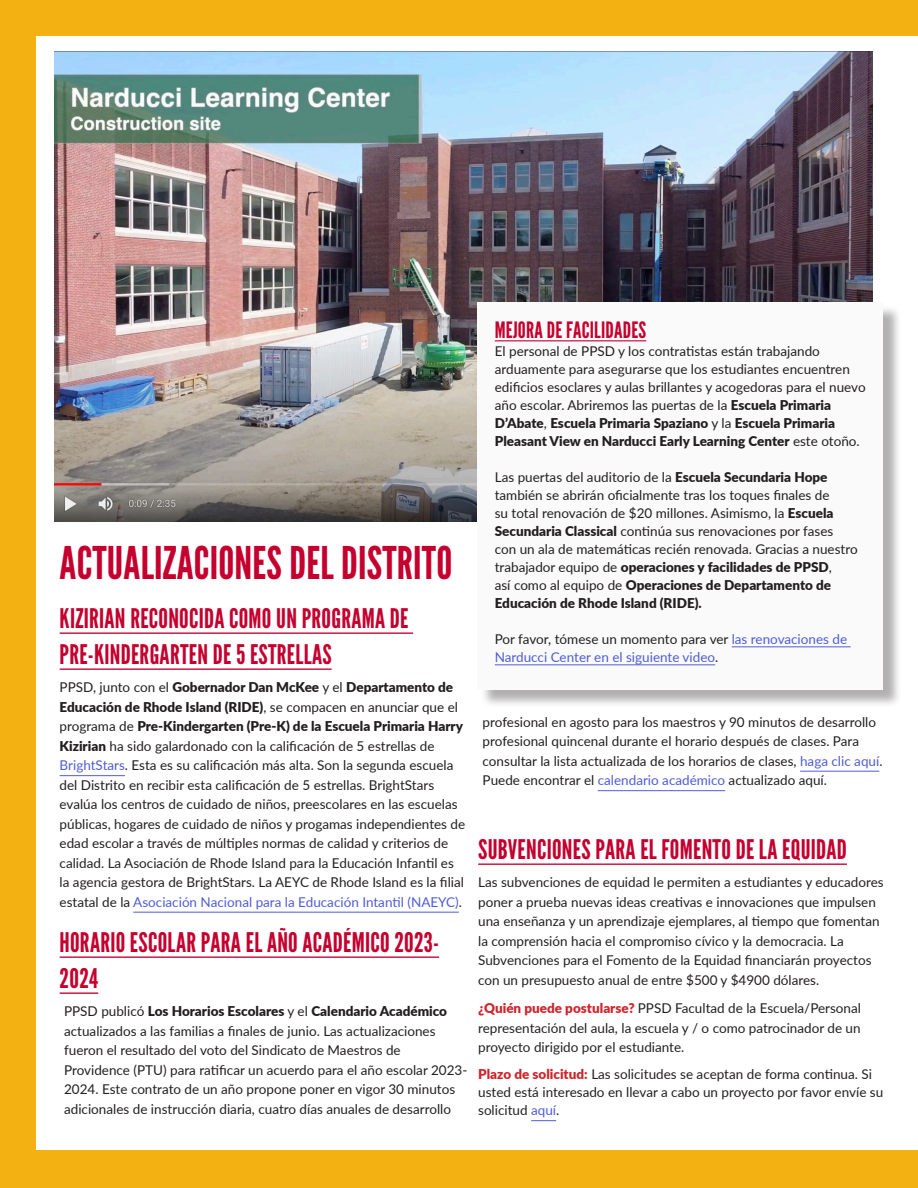
<style>
.page{position:relative;width:918px;height:1188px;background:#f3b112}
.page>*{position:absolute;margin:0;border:0;box-sizing:border-box;transform-origin:0 0}
.League_Gothic_32pt_B{font:45px "League Gothic";letter-spacing:.005em;color:#c5002e}
.t1{font:27px/36px "League Gothic";letter-spacing:.01em;color:#c5002e}
.Lato_Light_8pt_Black{font:22.5px "League Gothic";letter-spacing:.01em;color:#c5002e}
.Lato_Light_8pt_Black-2{font:13.5px/19.5px "Lato";color:#231f20}
.Lato_Light_8pt_Black-3{font:13.5px/18px "Lato";color:#4f5cd6}
.s1{font-weight:900}
.s2{color:#4f5cd6}
.s3{color:#231f20}
.s4{font-weight:900;color:#d1232a}
</style>
<div class="page">
<div style="left:36px;top:36px;width:882px;height:1114px;background:#fff"></div>
<img style="left:54px;top:52px;width:819px;height:469px">
<div style="left:480px;top:305px;width:422px;height:403px;background:#231f20;opacity:.35"></div>
<div style="left:478px;top:302px;width:405px;height:388px;background:#fafafa"></div>
<hr style="left:495px;top:340px;width:151px;height:1px;background:#c5002e">
<hr style="left:732px;top:647px;width:119px;height:1px;background:#4f5cd6">
<hr style="left:495px;top:665px;width:220px;height:1px;background:#4f5cd6">
<hr style="left:60px;top:632px;width:353px;height:2px;background:#c5002e">
<hr style="left:60px;top:668px;width:272px;height:2px;background:#c5002e">
<hr style="left:60px;top:775px;width:65px;height:1px;background:#4f5cd6">
<hr style="left:133px;top:912px;width:326px;height:1px;background:#4f5cd6">
<hr style="left:60px;top:956px;width:379px;height:2px;background:#c5002e">
<hr style="left:60px;top:992px;width:38px;height:2px;background:#c5002e">
<hr style="left:800px;top:771px;width:79px;height:1px;background:#4f5cd6">
<hr style="left:598px;top:790px;width:127px;height:1px;background:#4f5cd6">
<hr style="left:478px;top:864px;width:369px;height:1px;background:#c5002e">
<svg style="left:531px;top:1120px;width:25px;height:1px"></svg>
<hr style="left:917px;top:917px;width:1px;height:209px;background:#e1e1e1">
<p class="League_Gothic_32pt_B" style="left:60px;top:536px;width:394px">ACTUALIZACIONES DEL DISTRITO</p>
<p class="t1" style="left:60px;top:600px;width:350px">KIZIRIAN RECONOCIDA COMO UN PROGRAMA DE<br>PRE-KINDERGARTEN DE 5 ESTRELLAS</p>
<p class="Lato_Light_8pt_Black-2" style="left:60px;top:677px;width:407px">PPSD, junto con el <span class="s1">Gobernador Dan McKee</span> y el <span class="s1">Departamento de Educación de Rhode Island (RIDE)</span>, se compacen en anunciar que el programa de <span class="s1">Pre-Kindergarten (Pre-K) de la Escuela Primaria Harry Kizirian</span> ha sido galardonado con la calificación de 5 estrellas de <span class="s2">BrightStars</span>. Esta es su calificación más alta. Son la segunda escuela del Distrito en recibir esta calificación de 5 estrellas. BrightStars evalúa los centros de cuidado de niños, preescolares en las escuelas públicas, hogares de cuidado de niños y progamas independientes de edad escolar a través de múltiples normas de calidad y criterios de calidad. La Asociación de Rhode Island para la Educación Infantil es la agencia gestora de BrightStars. La AEYC de Rhode Island es la filial estatal de la <span class="s2">Asociación Nacional para la Educación Intantil (NAEYC)</span>.</p>
<p class="t1" style="left:60px;top:924px;width:381px">HORARIO ESCOLAR PARA EL AÑO ACADÉMICO 2023-<br>2024</p>
<p class="Lato_Light_8pt_Black-2" style="left:64px;top:1001px;width:405px">PPSD publicó <span class="s1">Los Horarios Escolares</span> y el <span class="s1">Calendario Académico </span>actualizados a las familias a finales de junio. Las actualizaciones fueron el resultado del voto del Sindicato de Maestros de Providence (PTU) para ratificar un acuerdo para el año escolar 2023- 2024. Este contrato de un año propone poner en vigor 30 minutos adicionales de instrucción diaria, cuatro días anuales de desarrollo</p>
<p class="Lato_Light_8pt_Black" style="left:495px;top:316px;width:153px">MEJORA DE FACILIDADES</p>
<p class="Lato_Light_8pt_Black-2" style="left:495px;top:341px;width:372px;line-height:18px">El personal de PPSD y los contratistas están trabajando arduamente para asegurarse que los estudiantes encuentren edificios esoclares y aulas brillantes y acogedoras para el nuevo año escolar. Abriremos las puertas de la <span class="s1">Escuela Primaria D’Abate</span>, <span class="s1">Escuela Primaria Spaziano</span> y la <span class="s1">Escuela Primaria Pleasant View en Narducci Early Learning Center</span> este otoño.</p>
<p class="Lato_Light_8pt_Black-2" style="left:495px;top:467px;width:364px;line-height:18px">Las puertas del auditorio de la <span class="s1">Escuela Secundaria Hope </span>también se abrirán oficialmente tras los toques finales de<br>su total renovación de $20 millones. Asimismo, la <span class="s1">Escuela Secundaria Classical</span> continúa sus renovaciones por fases con un ala de matemáticas recién renovada. Gracias a nuestro trabajador equipo de <span class="s1">operaciones y facilidades de PPSD</span>,<br>así como al equipo de <span class="s1">Operaciones de Departamento de Educación de Rhode Island (RIDE).</span></p>
<p class="Lato_Light_8pt_Black-3" style="left:495px;top:629px;width:354px"><span class="s3">Por favor, tómese un momento para ver</span> las renovaciones de<br>Narducci Center en el siguiente video<span class="s3">.</span></p>
<p class="Lato_Light_8pt_Black-2" style="left:483px;top:711px;width:401px">profesional en agosto para los maestros y 90 minutos de desarrollo profesional quincenal durante el horario después de clases. Para consultar la lista actualizada de los horarios de clases, <span class="s2">haga clic aquí</span>.<br>Puede encontrar el <span class="s2">calendario académico</span> actualizado aquí.</p>
<p class="t1" style="left:478px;top:831px;width:370px">SUBVENCIONES PARA EL FOMENTO DE LA EQUIDAD</p>
<p class="Lato_Light_8pt_Black-2" style="left:478px;top:872px;width:407px">Las subvenciones de equidad le permiten a estudiantes y educadores poner a prueba nuevas ideas creativas e innovaciones que impulsen una enseñanza y un aprendizaje ejemplares, al tiempo que fomentan la comprensión hacia el compromiso cívico y la democracia. La Subvenciones para el Fomento de la Equidad financiarán proyectos con un presupuesto anual de entre $500 y $4900 dólares.</p>
<p class="Lato_Light_8pt_Black-2" style="left:478px;top:998px;width:384px;text-align:justify"><span class="s4">¿Quién puede postularse?</span> PPSD Facultad de la Escuela/Personal representación del aula, la escuela y / o como patrocinador de un proyecto dirigido por el estudiante.</p>
<p class="Lato_Light_8pt_Black-2" style="left:478px;top:1065px;width:407px;line-height:18px"><span class="s4">Plazo de solicitud:</span> Las solicitudes se aceptan de forma continua. Si usted está interesado en llevar a cabo un proyecto por favor envíe su solicitud <span class="s2">aquí</span>.</p>
</div>
